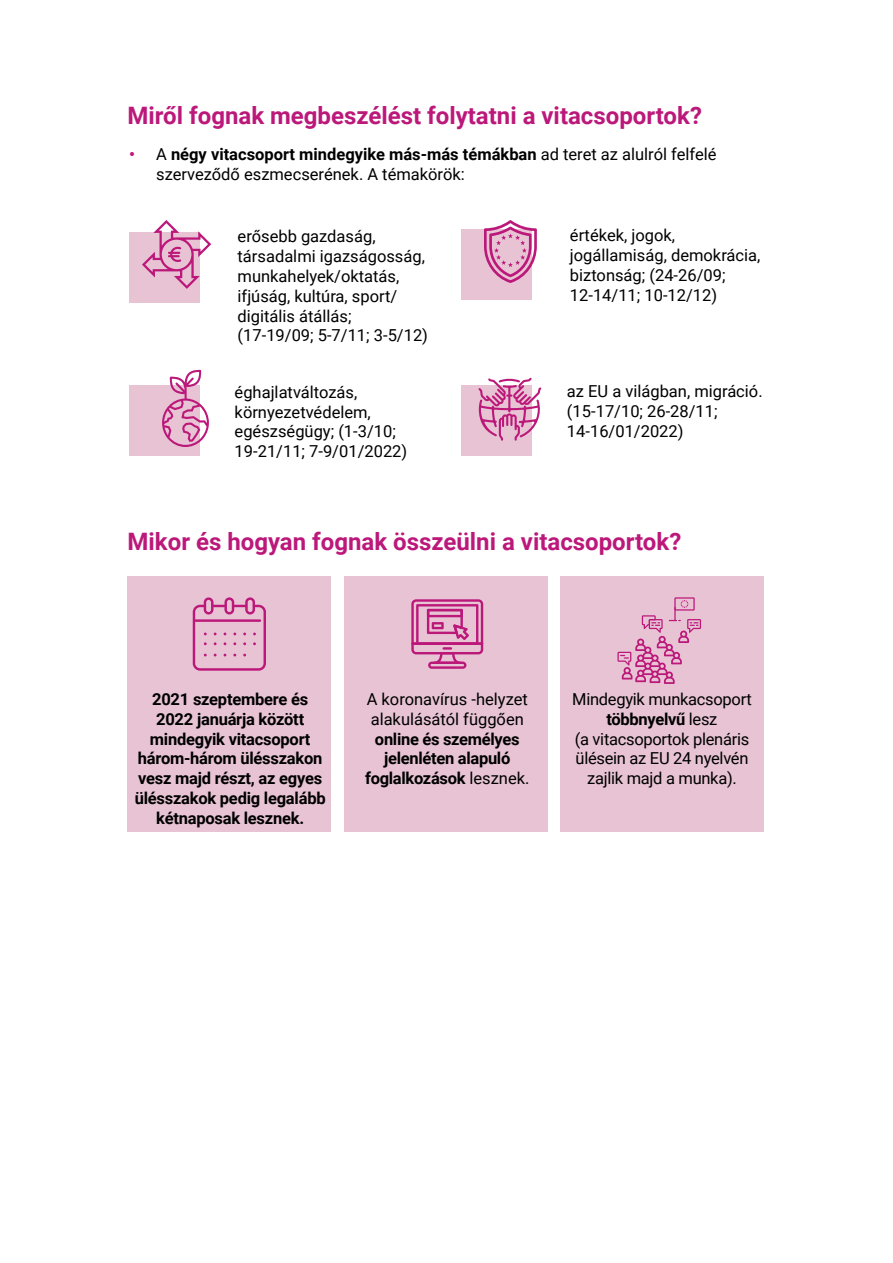
<style>
.page{position:relative;width:893px;height:1263px;background:#fff}
.page>*{position:absolute;margin:0;border:0;box-sizing:border-box;transform-origin:0 0}
.Sub_title__h2{font:700 24px "Roboto";color:#bb187a}
.body_text{font:16.5px/19.8px "Roboto";color:#000}
.body_text-2{font:700 16.5px/19.8px "Roboto";letter-spacing:-.015em;color:#000;text-align:center}
.body_text-3{font:16.5px/19.8px "Roboto";letter-spacing:-.02em;color:#000;text-align:center}
.s1{font-weight:700;color:#bb187a}
.s2{font-weight:700}
</style>
<div class="page">
<div style="left:461px;top:229px;width:71px;height:71px;background:#e7c3d4"></div>
<div style="left:129px;top:385px;width:71px;height:71px;background:#e7c3d4"></div>
<div style="left:461px;top:385px;width:71px;height:71px;background:#e7c3d4"></div>
<svg style="left:162px;top:369px;width:47px;height:78px"></svg>
<svg style="left:478px;top:378px;width:64px;height:63px"></svg>
<svg style="left:484px;top:220px;width:53px;height:63px"></svg>
<div style="left:128px;top:576px;width:203px;height:255px;background:#e7c3d4"></div>
<div style="left:344px;top:576px;width:203px;height:255px;background:#e7c3d4"></div>
<div style="left:560px;top:576px;width:204px;height:255px;background:#e7c3d4"></div>
<svg style="left:411px;top:599px;width:72px;height:70px"></svg>
<svg style="left:617px;top:597px;width:84px;height:87px"></svg>
<svg style="left:193px;top:597px;width:73px;height:74px"></svg>
<div style="left:129px;top:232px;width:71px;height:71px;background:#e7c3d4"></div>
<svg style="left:142px;top:220px;width:69px;height:69px"></svg>
<h2 class="Sub_title__h2" style="left:128px;top:99px;width:576px">Miről fognak megbeszélést folytatni a vitacsoportok?</h2>
<p class="body_text" style="left:156px;top:144px;width:562px;text-indent:-27px"><span class="s1">•</span> A <span class="s2">négy vitacsoport mindegyike más-más témákban</span> ad teret az alulról felfelé szerveződő eszmecserének. A témakörök:</p>
<p class="body_text" style="left:238px;top:226px;width:192px">erősebb gazdaság, társadalmi igazságosság, munkahelyek/oktatás, ifjúság, kultúra, sport/ digitális átállás; (17-19/09; 5-7/11; 3-5/12)</p>
<p class="body_text" style="left:235px;top:381px;width:174px">éghajlatváltozás, környezetvédelem, egészségügy; (1-3/10;<br>19-21/11; 7-9/01/2022)</p>
<p class="body_text" style="left:570px;top:225px;width:192px">értékek, jogok, jogállamiság, demokrácia, biztonság; (24-26/09;<br>12-14/11; 10-12/12)</p>
<p class="body_text" style="left:567px;top:381px;width:197px">az EU a világban, migráció. (15-17/10; 26-28/11;<br>14-16/01/2022)</p>
<h2 class="Sub_title__h2" style="left:128px;top:525px;width:555px">Mikor és hogyan fognak összeülni a vitacsoportok?</h2>
<p class="body_text-2" style="left:135px;top:689px;width:192px">2021 szeptembere és<br>2022 januárja között mindegyik vitacsoport három-három ülésszakon vesz majd részt, az egyes ülésszakok pedig legalább kétnaposak lesznek.</p>
<p class="body_text" style="left:365px;top:689px;width:166px;text-align:center">A koronavírus -helyzet alakulásától függően <span class="s2">online és személyes jelenléten alapuló foglalkozások</span> lesznek.</p>
<p class="body_text-3" style="left:572px;top:689px;width:181px">Mindegyik munkacsoport <span class="s2">többnyelvű</span> lesz<br>(a vitacsoportok plenáris ülésein az EU 24 nyelvén zajlik majd a munka).</p>
</div>
